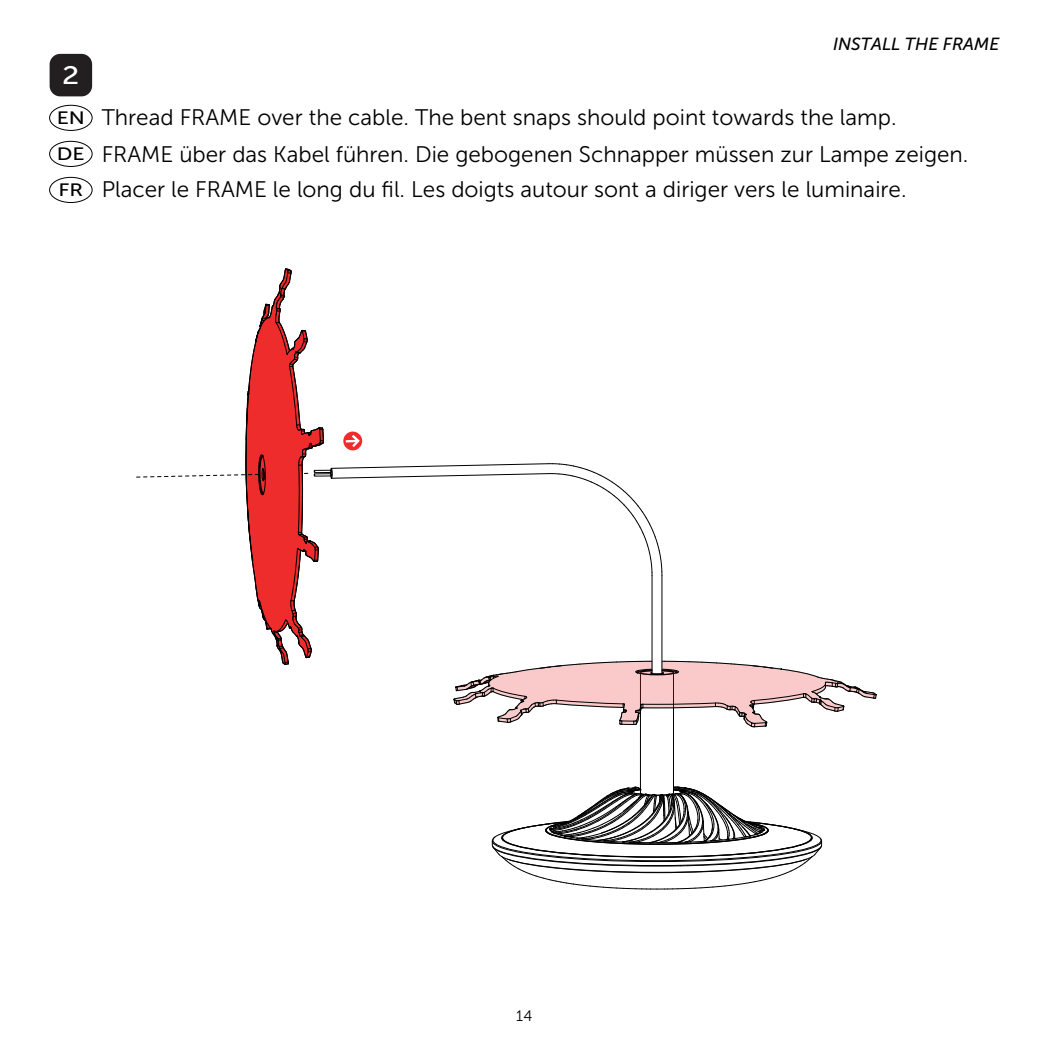
<style>
.page{position:relative;width:1049px;height:1049px;background:#fff}
.page>*{position:absolute;margin:0;border:0;box-sizing:border-box;transform-origin:0 0}
.t1{font:25.25px "Museo Sans 500";color:#fff;scale:1.19 1}
.t2{font:22.5px/35.8px "Museo Sans 300";color:#000001}
.t3{font:17.75px/36px "Museo Sans 500";color:#000001;text-align:justify;scale:1.19 1}
.t4{font:italic 17.5px "Museo Sans 500";color:#000001}
.t5{font:15px "Museo Sans 300";color:#000001}
</style>
<div class="page">
<div style="left:50px;top:54px;width:42px;height:42px;background:#231f20;border-radius:11px"></div>
<div style="left:49px;top:105px;width:43px;height:26px;background:#fff;border:1px solid #000001;border-radius:50%"></div>
<div style="left:49px;top:141px;width:43px;height:26px;border:1px solid #000001;border-radius:50%"></div>
<div style="left:49px;top:177px;width:43px;height:26px;border:1px solid #000001;border-radius:50%"></div>
<hr style="left:673px;top:673px;width:1px;height:120px;background:#000001">
<hr style="left:640px;top:673px;width:1px;height:120px;background:#000001">
<svg style="left:491px;top:786px;width:331px;height:104px"></svg>
<svg style="left:136px;top:268px;width:741px;height:484px"></svg>
<p class="t1" style="left:62px;top:65px;width:16px">2</p>
<p class="t3" style="left:57px;top:102px;width:25px">EN DE FR</p>
<p class="t4" style="left:833px;top:37px;width:168px">INSTALL THE FRAME</p>
<p class="t2" style="left:102px;top:102px;width:868px">Thread FRAME over the cable. The bent snaps should point towards the lamp.<br>FRAME über das Kabel führen. Die gebogenen Schnapper müssen zur Lampe zeigen.<br>Placer le FRAME le long du fil. Les doigts autour sont a diriger vers le luminaire.</p>
<p class="t5" style="left:516px;top:1009px;width:18px">14</p>
</div>
